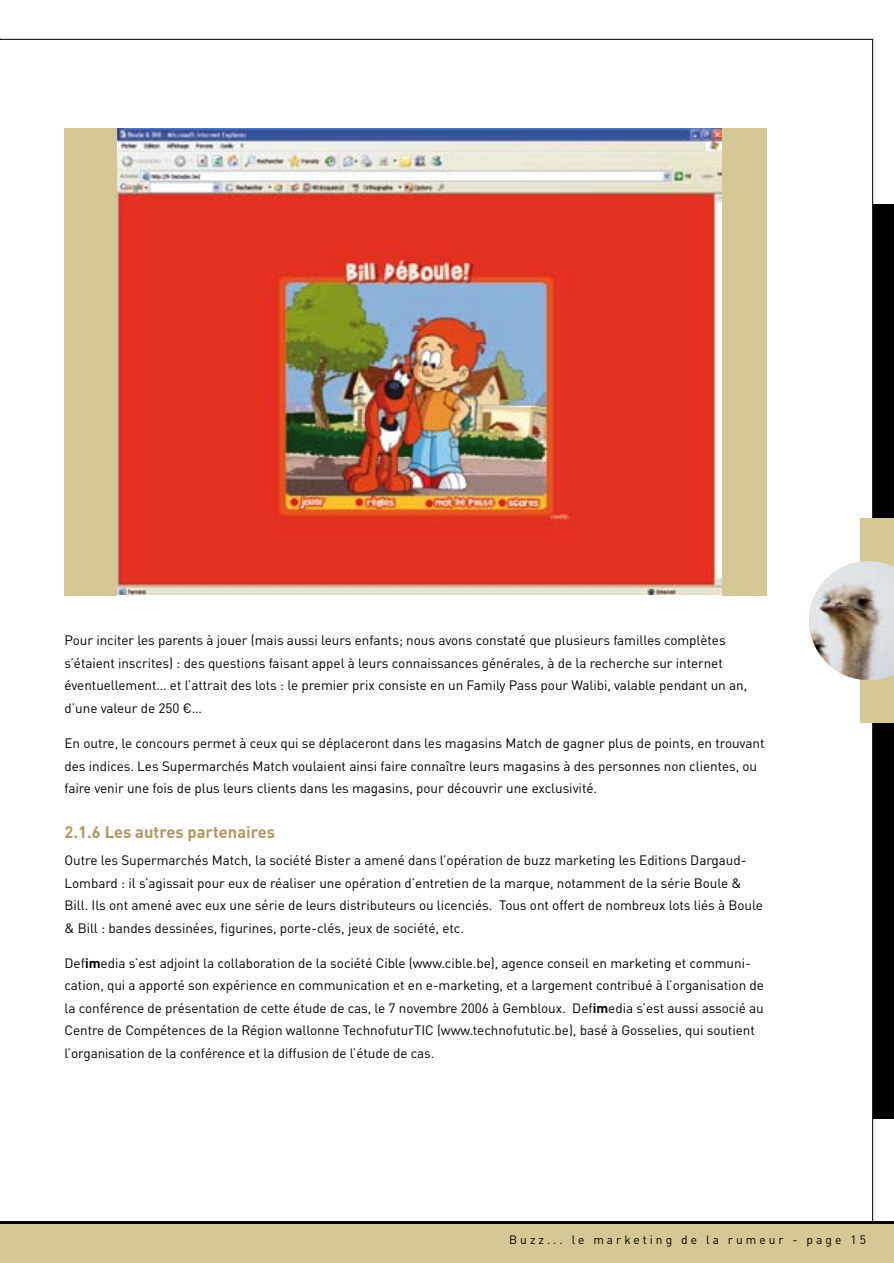
<style>
.page{position:relative;width:894px;height:1263px;background:#fff}
.page>*{position:absolute;margin:0;border:0;box-sizing:border-box;transform-origin:0 0}
.t1{font:700 16.5px "DIN";color:#ad9962}
.t2{font:13.5px/22.5px "DIN";letter-spacing:-.005em;color:#000}
.t3{font:12px "DIN";letter-spacing:.25em;color:#000}
.s1{font-weight:700}
</style>
<div class="page">
<div style="left:872px;top:205px;width:21px;height:914px;background:#000"></div>
<div style="left:1px;top:1221px;width:892px;height:42px;background:#d6c894"></div>
<hr style="left:1px;top:1221px;width:892px;height:2px;background:#000">
<div style="left:860px;top:519px;width:33px;height:204px;background:#d6c894"></div>
<img style="left:809px;top:561px;width:84px;height:119px">
<div style="left:64px;top:128px;width:702px;height:468px;background:#d6c894"></div>
<img style="left:118px;top:128px;width:603px;height:466px">
<svg style="left:0;top:39px;width:2px;height:1224px"></svg>
<p class="t2" style="left:64px;top:629px;width:684px">Pour inciter les parents à jouer (mais aussi leurs enfants; nous avons constaté que plusieurs familles complètes s’étaient inscrites) : des questions faisant appel à leurs connaissances générales, à de la recherche sur internet éventuellement… et l’attrait des lots : le premier prix consiste en un Family Pass pour Walibi, valable pendant un an, d’une valeur de 250 €…</p>
<p class="t2" style="left:64px;top:732px;width:701px">En outre, le concours permet à ceux qui se déplaceront dans les magasins Match de gagner plus de points, en trouvant des indices. Les Supermarchés Match voulaient ainsi faire connaître leurs magasins à des personnes non clientes, ou faire venir une fois de plus leurs clients dans les magasins, pour découvrir une exclusivité.</p>
<p class="t1" style="left:64px;top:821px;width:212px">2.1.6 Les autres partenaires</p>
<p class="t2" style="left:64px;top:849px;width:699px">Outre les Supermarchés Match, la société Bister a amené dans l’opération de buzz marketing les Editions Dargaud-Lombard : il s’agissait pour eux de réaliser une opération d’entretien de la marque, notamment de la série Boule &amp; Bill. Ils ont amené avec eux une série de leurs distributeurs ou licenciés. Tous ont offert de nombreux lots liés à Boule &amp; Bill : bandes dessinées, figurines, porte-clés, jeux de société, etc.</p>
<p class="t2" style="left:64px;top:951px;width:700px">Def<span class="s1">im</span>edia s’est adjoint la collaboration de la société Cible (www.cible.be), agence conseil en marketing et communi&shy;cation, qui a apporté son expérience en communication et en e-marketing, et a largement contribué à l’organisation de la conférence de présentation de cette étude de cas, le 7 novembre 2006 à Gembloux. Def<span class="s1">im</span>edia s’est aussi associé au Centre de Compétences de la Région wallonne TechnofuturTIC (www.technofututic.be), basé à Gosselies, qui soutient l’organisation de la conférence et la diffusion de l’étude de cas.</p>
<p class="t3" style="left:509px;top:1232px;width:358px">Buzz... le marketing de la rumeur - page 15</p>
</div>
